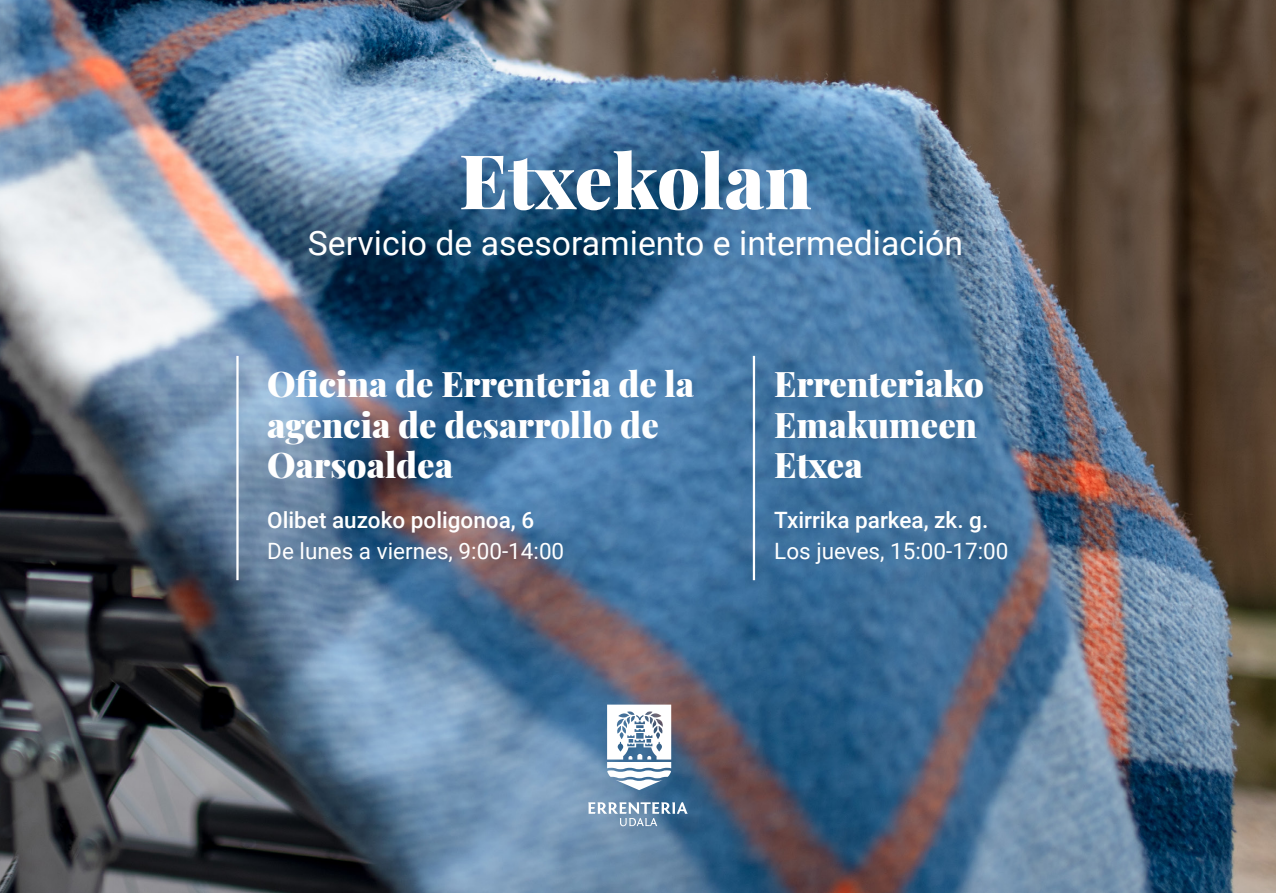
<style>
.page{position:relative;width:1276px;height:893px;background:#fff}
.page>*{position:absolute;margin:0;border:0;box-sizing:border-box;transform-origin:0 0}
.t1{font:900 75.6px "Playfair Display";color:#fff}
.t2{font:900 34.65px/40.5px "Playfair Display";color:#fff}
.t3{font:33.75px "Roboto";color:#fff}
.t4{font:22.5px "Roboto";color:#fff}
.t5{font:500 22.5px "Roboto";color:#fff}
</style>
<div class="page">
<img style="left:0;top:0;width:1276px;height:893px">
<hr style="left:236px;top:356px;width:3px;height:224px;background:#fff">
<hr style="left:753px;top:356px;width:2px;height:224px;background:#fff">
<svg style="left:588px;top:802px;width:99px;height:24px"></svg>
<svg style="left:607px;top:705px;width:64px;height:85px"></svg>
<p class="t1" style="left:459px;top:122px;width:354px">Etxekolan</p>
<p class="t3" style="left:308px;top:219px;width:657px">Servicio de asesoramiento e intermediación</p>
<p class="t2" style="left:267px;top:361px;width:428px">Oficina de Errenteria de la agencia de desarrollo de<br>Oarsoaldea</p>
<p class="t5" style="left:267px;top:504px;width:268px">Olibet auzoko poligonoa, 6</p>
<p class="t4" style="left:267px;top:536px;width:298px">De lunes a viernes, 9:00-14:00</p>
<p class="t2" style="left:774px;top:361px;width:211px">Errenteriako<br>Emakumeen<br>Etxea</p>
<p class="t5" style="left:774px;top:504px;width:216px">Txirrika parkea, zk. g.</p>
<p class="t4" style="left:774px;top:536px;width:236px">Los jueves, 15:00-17:00</p>
</div>
